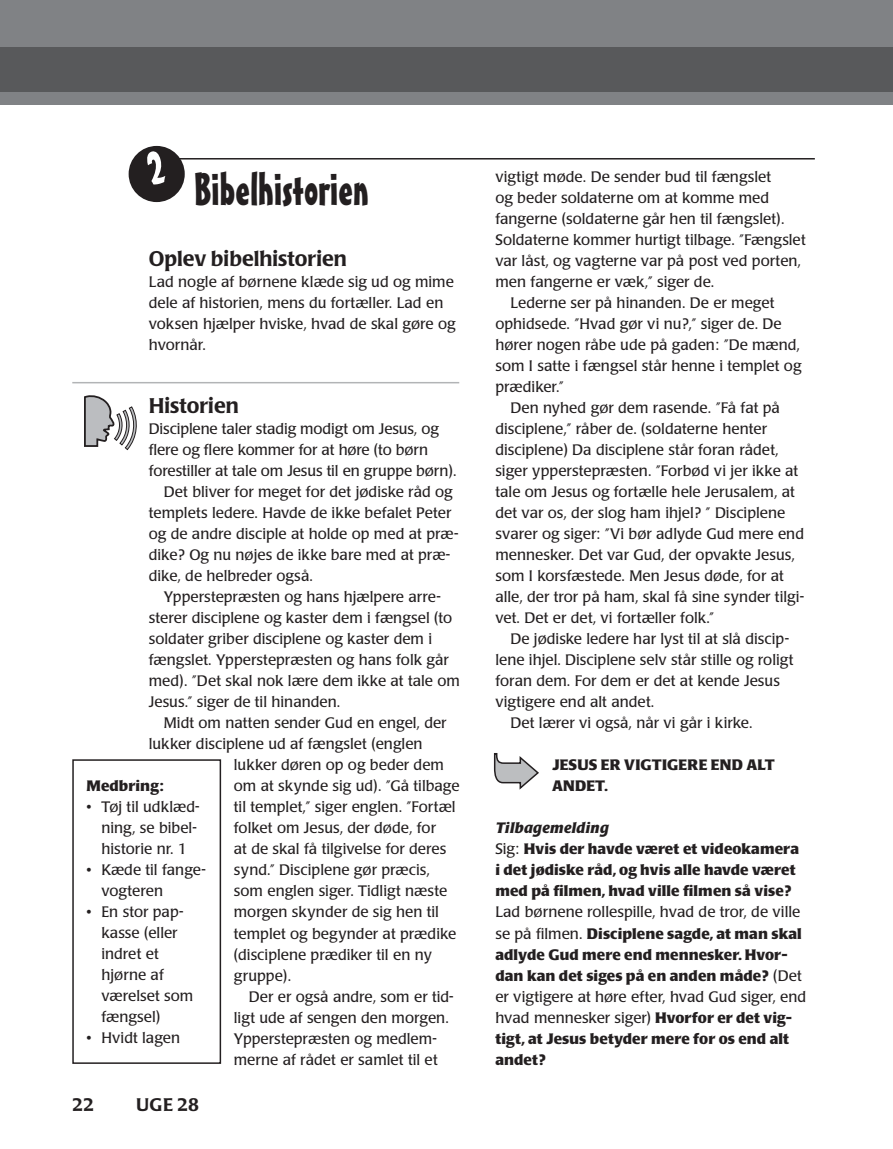
<style>
.page{position:relative;width:893px;height:1149px;background:#fff}
.page>*{position:absolute;margin:0;border:0;box-sizing:border-box;transform-origin:0 0}
.t1{font:45px "Mister Earl BT";color:#231f20}
.t2{font:500 21px "Poppl Laudatio";color:#231f20}
.t3{font:500 18px "Poppl Laudatio";letter-spacing:.01em;color:#231f20}
.t4{font:15px/21px "Poppl Laudatio";color:#231f20}
.t5{font:700 15px/21px "Poppl Laudatio";color:#231f20}
.s1{font-style:italic}
.s2{font-weight:400}
</style>
<div class="page">
<div style="left:0;top:0;width:893px;height:104px;background:#808285"></div>
<div style="left:0;top:47px;width:893px;height:44px;background:#58595b"></div>
<div style="left:129px;top:146px;width:56px;height:56px;background:#231f20;border-radius:50%"></div>
<hr style="left:167px;top:158px;width:648px;height:1px;background:#231f20">
<div style="left:72px;top:759px;width:149px;height:304px;border:2px solid #231f20"></div>
<svg style="left:84px;top:395px;width:53px;height:56px"></svg>
<hr style="left:72px;top:382px;width:387px;height:1px;background:#b2b4b6">
<svg style="left:493px;top:753px;width:46px;height:37px"></svg>
<h1 class="t1" style="left:194px;top:172px;width:177px">Bibelhistorien</h1>
<h2 class="t2" style="left:149px;top:250px;width:200px">Oplev bibelhistorien</h2>
<p class="t4" style="left:149px;top:273px;width:308px">Lad nogle af børnene klæde sig ud og mime dele af historien, mens du fortæller. Lad en voksen hjælper hviske, hvad de skal gøre og hvornår.</p>
<h2 class="t2" style="left:149px;top:397px;width:92px">Historien</h2>
<p class="t4" style="left:149px;top:420px;width:291px">Disciplene taler stadig modigt om Jesus, og</p>
<p class="t4" style="left:149px;top:441px;width:281px">flere og flere kommer for at høre (to børn</p>
<p class="t4" style="left:149px;top:462px;width:309px">forestiller at tale om Jesus til en gruppe børn).</p>
<p class="t4" style="left:164px;top:483px;width:290px">Det bliver for meget for det jødiske råd og</p>
<p class="t4" style="left:149px;top:504px;width:304px">templets ledere. Havde de ikke befalet Peter</p>
<p class="t4" style="left:149px;top:525px;width:311px">og de andre disciple at holde op med at præ-</p>
<p class="t4" style="left:149px;top:546px;width:303px">dike? Og nu nøjes de ikke bare med at præ-</p>
<p class="t4" style="left:149px;top:567px;width:166px">dike, de helbreder også.</p>
<p class="t4" style="left:164px;top:588px;width:278px">Ypperstepræsten og hans hjælpere arre-</p>
<p class="t4" style="left:149px;top:609px;width:305px">sterer disciplene og kaster dem i fængsel (to</p>
<p class="t4" style="left:149px;top:630px;width:285px">soldater griber disciplene og kaster dem i</p>
<p class="t4" style="left:149px;top:651px;width:302px">fængslet. Ypperstepræsten og hans folk går</p>
<p class="t4" style="left:149px;top:672px;width:313px">med). ”Det skal nok lære dem ikke at tale om</p>
<p class="t4" style="left:149px;top:693px;width:193px">Jesus.” siger de til hinanden.</p>
<p class="t4" style="left:164px;top:714px;width:284px">Midt om natten sender Gud en engel, der</p>
<p class="t4" style="left:149px;top:735px;width:275px">lukker disciplene ud af fængslet (englen</p>
<p class="t4" style="left:234px;top:756px;width:212px">lukker døren op og beder dem</p>
<p class="t4" style="left:234px;top:777px;width:227px">om at skynde sig ud). ”Gå tilbage</p>
<p class="t4" style="left:234px;top:798px;width:223px">til templet,” siger englen. ”Fortæl</p>
<p class="t4" style="left:234px;top:819px;width:204px">folket om Jesus, der døde, for</p>
<p class="t4" style="left:234px;top:840px;width:214px">at de skal få tilgivelse for deres</p>
<p class="t4" style="left:234px;top:861px;width:197px">synd.” Disciplene gør præcis,</p>
<p class="t4" style="left:234px;top:882px;width:215px">som englen siger. Tidligt næste</p>
<p class="t4" style="left:234px;top:903px;width:207px">morgen skynder de sig hen til</p>
<p class="t4" style="left:234px;top:924px;width:224px">templet og begynder at prædike</p>
<p class="t4" style="left:234px;top:945px;width:199px">(disciplene prædiker til en ny</p>
<p class="t4" style="left:234px;top:966px;width:59px">gruppe).</p>
<p class="t4" style="left:249px;top:987px;width:206px">Der er også andre, som er tid-</p>
<p class="t4" style="left:234px;top:1008px;width:216px">ligt ude af sengen den morgen.</p>
<p class="t4" style="left:234px;top:1029px;width:204px">Ypperstepræsten og medlem-</p>
<p class="t4" style="left:234px;top:1050px;width:205px">merne af rådet er samlet til et</p>
<p class="t5" style="left:87px;top:776px;width:78px">Medbring:</p>
<p class="t4" style="left:101px;top:797px;width:100px;text-indent:-15px">• Tøj til udklæd&shy;ning, se bibel&shy;historie nr. 1</p>
<p class="t4" style="left:101px;top:860px;width:106px;text-indent:-15px">• Kæde til fange&shy;vogteren</p>
<p class="t4" style="left:101px;top:902px;width:93px;text-indent:-15px">• En stor pap&shy;kasse (eller indret et hjørne af værelset som fængsel)</p>
<p class="t4" style="left:87px;top:1028px;width:95px">• Hvidt lagen</p>
<p class="t3" style="left:72px;top:1097px;width:23px">22</p>
<p class="t3" style="left:136px;top:1097px;width:64px">UGE 28</p>
<p class="t4" style="left:495px;top:168px;width:277px">vigtigt møde. De sender bud til fængslet</p>
<p class="t4" style="left:495px;top:189px;width:275px">og beder soldaterne om at komme med</p>
<p class="t4" style="left:495px;top:210px;width:291px">fangerne (soldaterne går hen til fængslet).</p>
<p class="t4" style="left:495px;top:231px;width:312px">Soldaterne kommer hurtigt tilbage. ”Fængslet</p>
<p class="t4" style="left:495px;top:252px;width:307px">var låst, og vagterne var på post ved porten,</p>
<p class="t4" style="left:495px;top:273px;width:220px">men fangerne er væk,” siger de.</p>
<p class="t4" style="left:510px;top:294px;width:266px">Lederne ser på hinanden. De er meget</p>
<p class="t4" style="left:495px;top:315px;width:288px">ophidsede. ”Hvad gør vi nu?,” siger de. De</p>
<p class="t4" style="left:495px;top:336px;width:306px">hører nogen råbe ude på gaden: ”De mænd,</p>
<p class="t4" style="left:495px;top:357px;width:308px">som I satte i fængsel står henne i templet og</p>
<p class="t4" style="left:495px;top:378px;width:70px">prædiker.”</p>
<p class="t4" style="left:510px;top:399px;width:271px">Den nyhed gør dem rasende. ”Få fat på</p>
<p class="t4" style="left:495px;top:420px;width:273px">disciplene,” råber de. (soldaterne henter</p>
<p class="t4" style="left:495px;top:441px;width:285px">disciplene) Da disciplene står foran rådet,</p>
<p class="t4" style="left:495px;top:462px;width:304px">siger ypperstepræsten. ”Forbød vi jer ikke at</p>
<p class="t4" style="left:495px;top:483px;width:301px">tale om Jesus og fortælle hele Jerusalem, at</p>
<p class="t4" style="left:495px;top:504px;width:291px">det var os, der slog ham ihjel? ” Disciplene</p>
<p class="t4" style="left:495px;top:525px;width:310px">svarer og siger: ”Vi bør adlyde Gud mere end</p>
<p class="t4" style="left:495px;top:546px;width:301px">mennesker. Det var Gud, der opvakte Jesus,</p>
<p class="t4" style="left:495px;top:567px;width:290px">som I korsfæstede. Men Jesus døde, for at</p>
<p class="t4" style="left:495px;top:588px;width:310px">alle, der tror på ham, skal få sine synder tilgi-</p>
<p class="t4" style="left:495px;top:609px;width:220px">vet. Det er det, vi fortæller folk.”</p>
<p class="t4" style="left:510px;top:630px;width:280px">De jødiske ledere har lyst til at slå discip-</p>
<p class="t4" style="left:495px;top:651px;width:300px">lene ihjel. Disciplene selv står stille og roligt</p>
<p class="t4" style="left:495px;top:672px;width:286px">foran dem. For dem er det at kende Jesus</p>
<p class="t4" style="left:495px;top:693px;width:160px">vigtigere end alt andet.</p>
<p class="t4" style="left:510px;top:714px;width:244px">Det lærer vi også, når vi går i kirke.</p>
<p class="t5" style="left:552px;top:755px;width:224px">JESUS ER VIGTIGERE END ALT<br>ANDET.</p>
<p class="t5" style="left:495px;top:818px;width:305px"><span class="s1">Tilbagemelding<br></span><span class="s2">Sig:</span> Hvis der havde været et videokamera i det jødiske råd, og hvis alle havde været med på filmen, hvad ville filmen så vise?</p>
<p class="t5" style="left:495px;top:902px;width:312px"><span class="s2">Lad børnene rollespille, hvad de tror, de ville se på filmen.</span> Disciplene sagde, at man skal adlyde Gud mere end mennesker. Hvor&shy;dan kan det siges på en anden måde? <span class="s2">(Det er vigtigere at høre efter, hvad Gud siger, end hvad mennesker siger)</span> Hvorfor er det vig&shy;tigt, at Jesus betyder mere for os end alt andet?</p>
</div>
